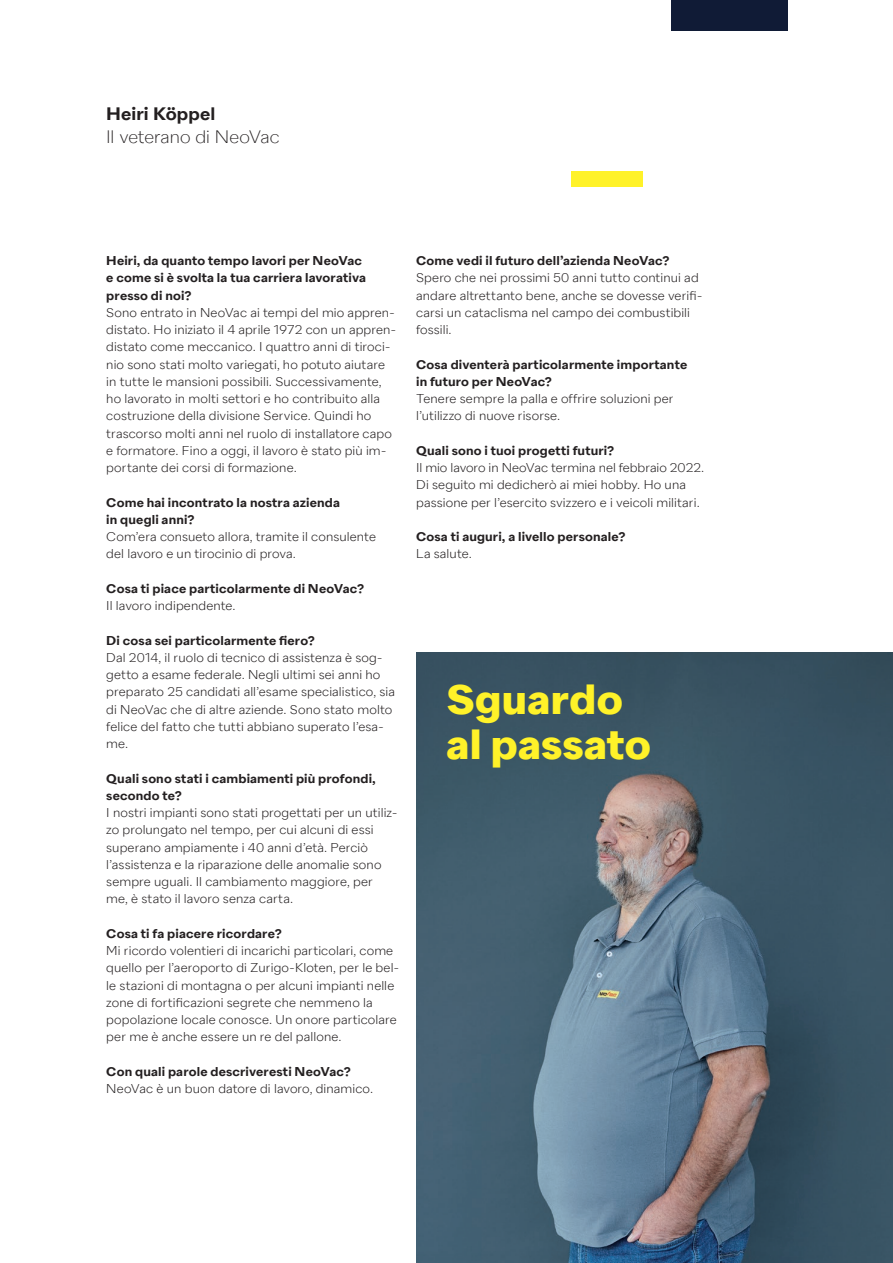
<style>
.page{position:relative;width:893px;height:1263px;background:#fff}
.page>*{position:absolute;margin:0;border:0;box-sizing:border-box;transform-origin:0 0}
.t1{font:700 42px/45px "Neo Vac Sans";letter-spacing:.01em;color:#fff229}
.t2{font:200 18px "Neo Vac Sans";color:#231f20}
.t3{font:600 18px "Neo Vac Sans";letter-spacing:.01em;color:#231f20}
.t4{font:300 12.75px/17.2px "Neo Vac Sans";letter-spacing:.01em;color:#231f20}
.t5{font:600 12.75px/17.2px "Neo Vac Sans";letter-spacing:.01em;color:#231f20}
</style>
<div class="page">
<img style="left:416px;top:652px;width:477px;height:611px">
<div style="left:571px;top:171px;width:71px;height:16px;background:#fff229"></div>
<div style="left:671px;top:0;width:117px;height:31px;background:#101b36"></div>
<h2 class="t3" style="left:106px;top:103px;width:111px">Heiri Köppel</h2>
<h2 class="t2" style="left:106px;top:126px;width:175px">Il veterano di NeoVac</h2>
<p class="t5" style="left:106px;top:252px;width:261px">Heiri, da quanto tempo lavori per NeoVac e come si è svolta la tua carriera lavorativa presso di noi?</p>
<p class="t4" style="left:106px;top:304px;width:291px">Sono entrato in NeoVac ai tempi del mio appren&shy;distato. Ho iniziato il 4 aprile 1972 con un appren&shy;distato come meccanico. I quattro anni di tiroci&shy;nio sono stati molto variegati, ho potuto aiutare in tutte le mansioni possibili. Successivamente, ho lavorato in molti settori e ho contribuito alla costruzione della divisione Service. Quindi ho trascorso molti anni nel ruolo di installatore capo e formatore. Fino a oggi, il lavoro è stato più im&shy;portante dei corsi di formazione.</p>
<p class="t5" style="left:106px;top:494px;width:235px">Come hai incontrato la nostra azienda in quegli anni?</p>
<p class="t4" style="left:106px;top:528px;width:271px">Com’era consueto allora, tramite il consulente del lavoro e un tirocinio di prova.</p>
<p class="t5" style="left:106px;top:580px;width:259px">Cosa ti piace particolarmente di NeoVac?</p>
<p class="t4" style="left:106px;top:597px;width:131px">Il lavoro indipendente.</p>
<p class="t5" style="left:106px;top:632px;width:210px">Di cosa sei particolarmente fiero?</p>
<p class="t4" style="left:106px;top:649px;width:290px">Dal 2014, il ruolo di tecnico di assistenza è sog&shy;getto a esame federale. Negli ultimi sei anni ho preparato 25 candidati all’esame specialistico, sia di NeoVac che di altre aziende. Sono stato molto felice del fatto che tutti abbiano superato l’esa&shy;me.</p>
<p class="t5" style="left:106px;top:770px;width:271px">Quali sono stati i cambiamenti più profondi, secondo te?</p>
<p class="t4" style="left:106px;top:804px;width:293px">I nostri impianti sono stati progettati per un utiliz&shy;zo prolungato nel tempo, per cui alcuni di essi superano ampiamente i 40 anni d’età. Perciò l’assistenza e la riparazione delle anomalie sono sempre uguali. Il cambiamento maggiore, per me, è stato il lavoro senza carta.</p>
<p class="t5" style="left:106px;top:925px;width:177px">Cosa ti fa piacere ricordare?</p>
<p class="t4" style="left:106px;top:942px;width:294px">Mi ricordo volentieri di incarichi particolari, come quello per l’aeroporto di Zurigo-Kloten, per le bel&shy;le stazioni di montagna o per alcuni impianti nelle zone di fortificazioni segrete che nemmeno la popolazione locale conosce. Un onore particolare per me è anche essere un re del pallone.</p>
<p class="t5" style="left:106px;top:1063px;width:246px">Con quali parole descriveresti NeoVac?</p>
<p class="t4" style="left:106px;top:1080px;width:268px">NeoVac è un buon datore di lavoro, dinamico.</p>
<p class="t5" style="left:416px;top:252px;width:255px">Come vedi il futuro dell’azienda NeoVac?</p>
<p class="t4" style="left:416px;top:269px;width:288px">Spero che nei prossimi 50 anni tutto continui ad andare altrettanto bene, anche se dovesse verifi&shy;carsi un cataclisma nel campo dei combustibili fossili.</p>
<p class="t5" style="left:416px;top:356px;width:273px">Cosa diventerà particolarmente importante in futuro per NeoVac?</p>
<p class="t4" style="left:416px;top:390px;width:259px">Tenere sempre la palla e offrire soluzioni per l’utilizzo di nuove risorse.</p>
<p class="t5" style="left:416px;top:442px;width:200px">Quali sono i tuoi progetti futuri?</p>
<p class="t4" style="left:416px;top:459px;width:290px">Il mio lavoro in NeoVac termina nel febbraio 2022.<br>Di seguito mi dedicherò ai miei hobby. Ho una passione per l’esercito svizzero e i veicoli militari.</p>
<p class="t5" style="left:416px;top:528px;width:211px">Cosa ti auguri, a livello personale?</p>
<p class="t4" style="left:416px;top:545px;width:57px">La salute.</p>
<h1 class="t1" style="left:446px;top:678px;width:206px">Sguardo al passato</h1>
</div>
